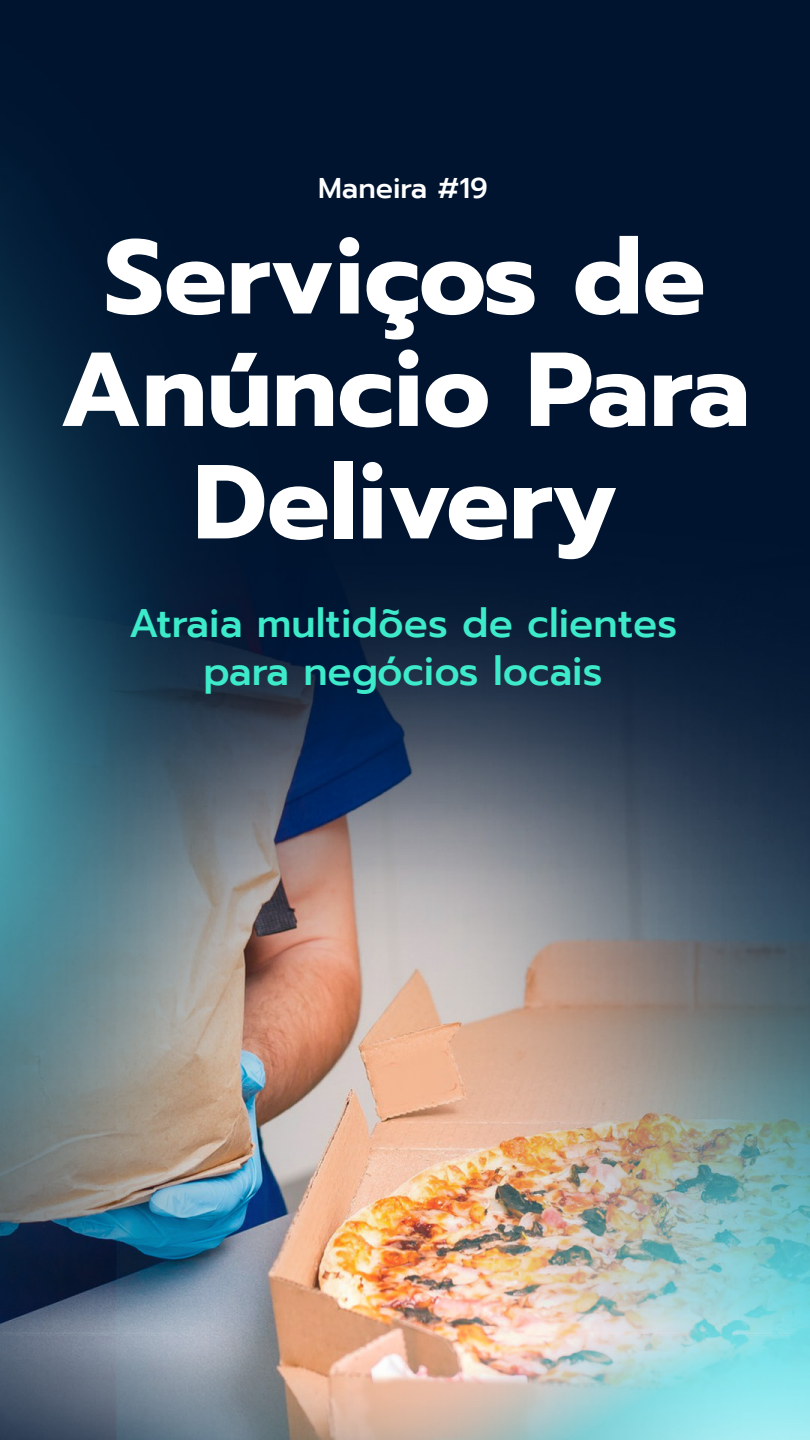
<style>
.page{position:relative;width:810px;height:1440px;background:#fff}
.page>*{position:absolute;margin:0;border:0;box-sizing:border-box;transform-origin:0 0}
.t1{font:700 105px/112.4px "Prompt";color:#fff;text-align:center}
.t2{font:500 39.75px/47.7px "Prompt";color:#3deac9;text-align:center}
.t3{font:500 28.5px "Prompt";color:#fff}
</style>
<div class="page">
<img style="left:0;top:0;width:810px;height:1440px">
<p class="t3" style="left:318px;top:167px;width:171px">Maneira #19</p>
<h1 class="t1" style="left:60px;top:220px;width:692px">Serviços de<br>Anúncio Para<br>Delivery</h1>
<p class="t2" style="left:129px;top:600px;width:550px">Atraia multidões de clientes para negócios locais</p>
</div>
